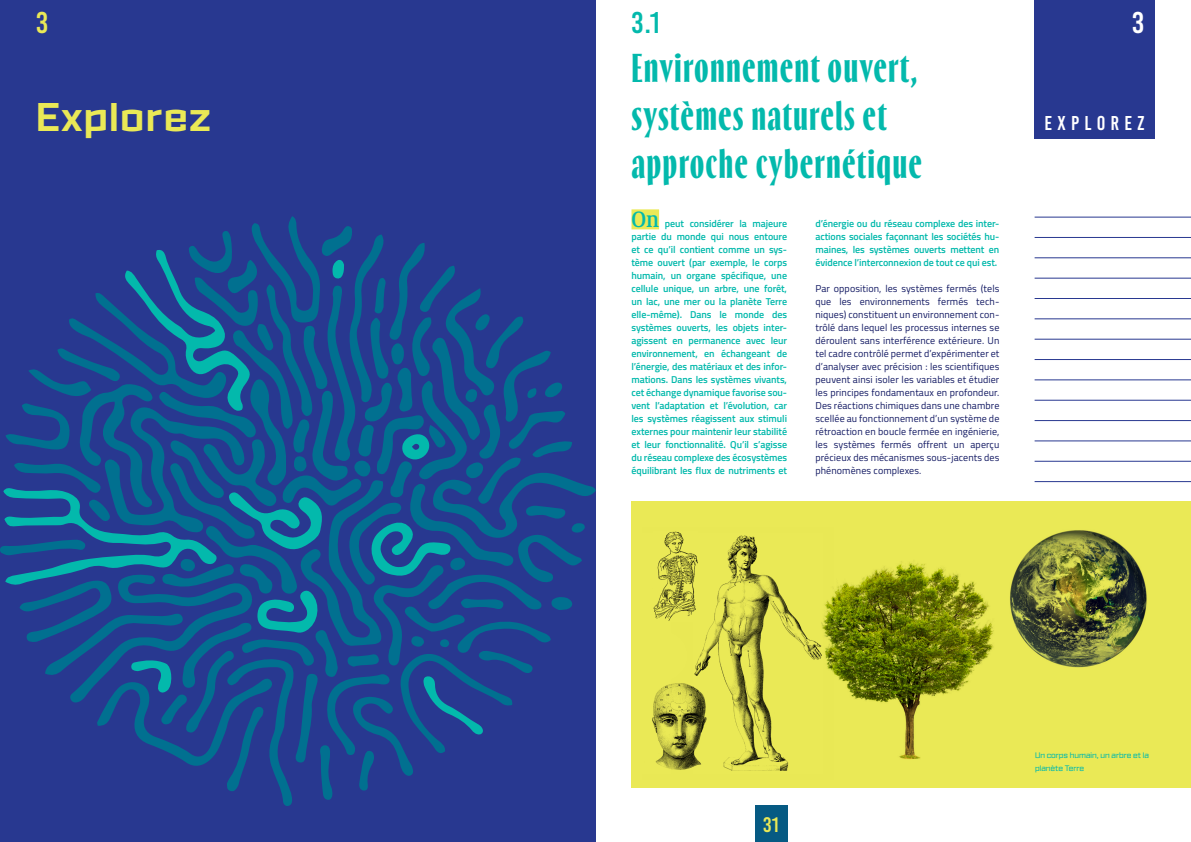
<style>
.page{position:relative;width:1191px;height:842px;background:#fff}
.page>*{position:absolute;margin:0;border:0;box-sizing:border-box;transform-origin:0 0}
._1_1{font:600 40px/48px "Thrillers";letter-spacing:.03em;color:#03b9ac}
.t1{font:700 40px "Ironstrike";letter-spacing:.03em;color:#eae956}
.t2{font:30px "Bebas Kai";color:#03b9ac}
.t3{font:30px "Bebas Kai";color:#fff}
.t4{font:30px "Bebas Kai";color:#eae956}
.Paragraph_Style_1__3{font:500 condensed 23px "Demos Next Pro";color:#03b9ac}
.t5{font:21px "Bebas Kai";color:#eae956}
.t6{font:20px "Bebas Kai";letter-spacing:.265em;color:#fff}
.Paragraph_Style_1__3-2{font:600 10px/13px "Titillium Web";letter-spacing:-.01em;color:#03b9ac;text-align:justify}
.t7{font:10px/13px "Titillium Web";letter-spacing:.01em;color:#131a63;text-align:justify}
.photomaterial{font:8px/13px "Ironstrike";color:#03b9ac}
</style>
<div class="page">
<hr style="left:1034px;top:258px;width:157px;height:1px;background:#283890">
<hr style="left:1034px;top:298px;width:157px;height:1px;background:#283890">
<hr style="left:1034px;top:339px;width:157px;height:1px;background:#283890">
<hr style="left:1034px;top:380px;width:157px;height:1px;background:#283890">
<hr style="left:1034px;top:420px;width:157px;height:1px;background:#283890">
<hr style="left:1034px;top:461px;width:157px;height:1px;background:#283890">
<hr style="left:1034px;top:237px;width:157px;height:1px;background:#283890">
<hr style="left:1034px;top:217px;width:157px;height:1px;background:#283890">
<hr style="left:1034px;top:278px;width:157px;height:1px;background:#283890">
<hr style="left:1034px;top:319px;width:157px;height:1px;background:#283890">
<hr style="left:1034px;top:359px;width:157px;height:1px;background:#283890">
<hr style="left:1034px;top:400px;width:157px;height:1px;background:#283890">
<hr style="left:1034px;top:441px;width:157px;height:1px;background:#283890">
<hr style="left:1034px;top:481px;width:157px;height:1px;background:#283890">
<div style="left:1034px;top:0;width:121px;height:139px;background:#283890"></div>
<div style="left:0;top:0;width:595px;height:842px;background:#283890"></div>
<svg style="left:0;top:216px;width:595px;height:590px"></svg>
<div style="left:631px;top:209px;width:28px;height:20px;background:#eae956"></div>
<div style="left:755px;top:806px;width:32px;height:36px;background:#065a83"></div>
<div style="left:631px;top:501px;width:560px;height:286px;background:#eae956"></div>
<img style="left:652px;top:531px;width:161px;height:240px">
<img style="left:1010px;top:530px;width:137px;height:138px">
<img style="left:813px;top:561px;width:188px;height:227px">
<div style="left:636px;top:631px;width:51px;height:50px;background:#eae956;border-radius:50%"></div>
<div style="left:633px;top:621px;width:28px;height:27px;background:#eae956;border-radius:50%"></div>
<p class="t4" style="left:36px;top:6px;width:13px">3</p>
<p class="t1" style="left:36px;top:92px;width:177px">Explorez</p>
<p class="t2" style="left:631px;top:6px;width:30px">3.1</p>
<p class="_1_1" style="left:631px;top:45px;width:292px">Environnement ouvert, systèmes naturels et approche cybernétique</p>
<p class="Paragraph_Style_1__3" style="left:631px;top:204px;width:29px">On</p>
<p class="Paragraph_Style_1__3-2" style="left:631px;top:217px;width:157px;text-indent:33px">peut considérer la majeure partie du monde qui nous entoure et ce qu’il contient comme un sys&shy;tème ouvert (par exemple, le corps humain, un organe spécifique, une cellule unique, un arbre, une forêt, un lac, une mer ou la planète Terre elle-même). Dans le monde des systèmes ouverts, les objets inter&shy;agissent en permanence avec leur environnement, en échangeant de l’énergie, des matériaux et des infor&shy;mations. Dans les systèmes vivants, cet échange dynamique favorise sou&shy;vent l’adaptation et l’évolution, car les systèmes réagissent aux stimuli externes pour maintenir leur stabilité et leur fonctionnalité. Qu’il s’agisse du réseau complexe des écosystèmes équilibrant les flux de nutriments et</p>
<p class="Paragraph_Style_1__3-2" style="left:815px;top:217px;width:185px">d’énergie ou du réseau complexe des inter&shy;actions sociales façonnant les sociétés hu&shy;maines, les systèmes ouverts mettent en évidence l’interconnexion de tout ce qui est.</p>
<p class="t7" style="left:815px;top:282px;width:185px">Par opposition, les systèmes fermés (tels que les environnements fermés tech&shy;niques) constituent un environnement con&shy;trôlé dans lequel les processus internes se déroulent sans interférence extérieure. Un tel cadre contrôlé permet d’expérimenter et d’analyser avec précision : les scientifiques peuvent ainsi isoler les variables et étudier les principes fondamentaux en profondeur.<br>Des réactions chimiques dans une chambre scellée au fonctionnement d’un système de rétroaction en boucle fermée en ingénierie, les systèmes fermés offrent un aperçu précieux des mécanismes sous-jacents des phénomènes complexes.</p>
<h2 class="t3" style="left:1132px;top:6px;width:13px">3</h2>
<h3 class="t6" style="left:1044px;top:112px;width:101px">EXPLOREZ</h3>
<p class="t5" style="left:763px;top:813px;width:17px">31</p>
<p class="photomaterial" style="left:1035px;top:749px;width:115px">Un corps humain, un arbre et la planète Terre</p>
</div>
